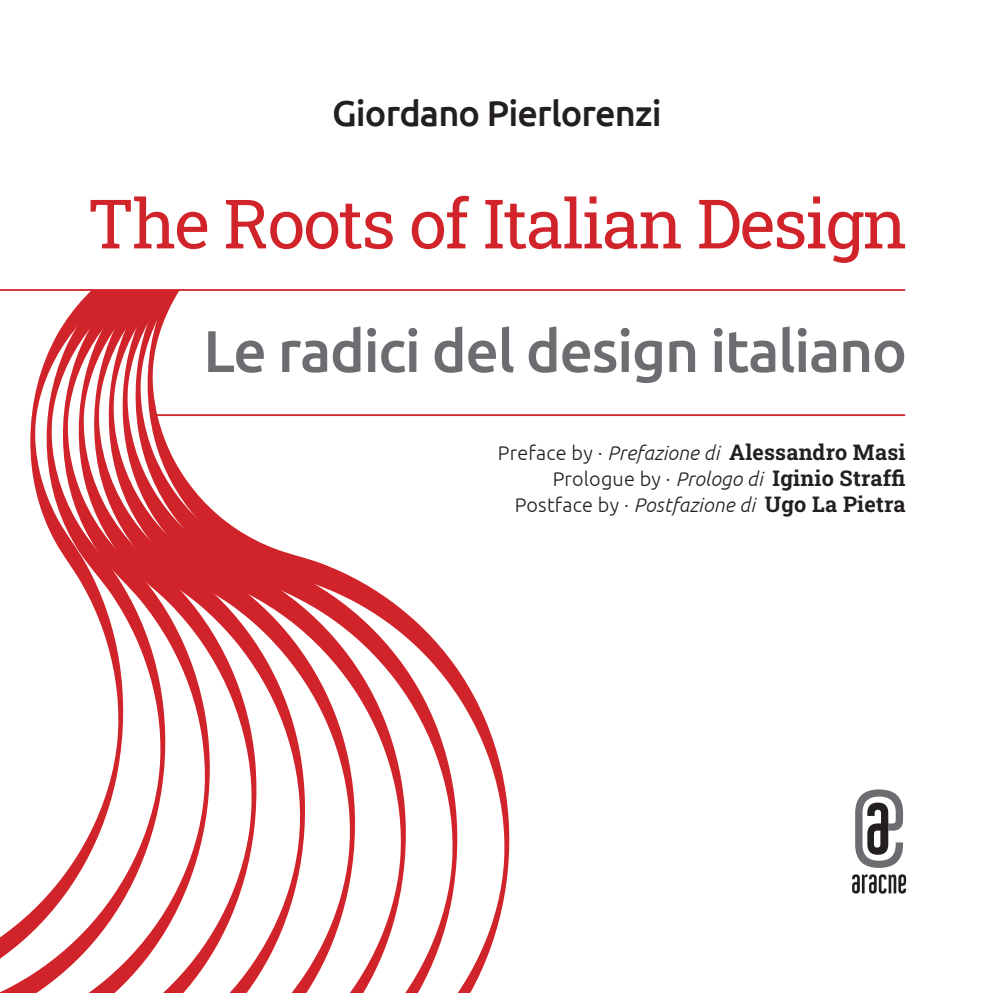
<style>
.page{position:relative;width:993px;height:993px;background:#fff}
.page>*{position:absolute;margin:0;border:0;box-sizing:border-box;transform-origin:0 0}
.t1{font:68.08px "Roboto Slab";letter-spacing:-.025em;color:#d1232a}
.t2{font:500 58.8px "Ubuntu";letter-spacing:-.025em;color:#6c6d70}
.t3{font:500 36.05px "Ubuntu";letter-spacing:-.025em;color:#231f20}
.t4{font:700 21.7px/25.9px "Roboto Slab";letter-spacing:.01em;color:#231f20;text-align:right}
.t5{font:italic 300 19.78px "Ubuntu";letter-spacing:.01em;color:#231f20}
.s1{font-family:"Ubuntu";font-weight:300;font-size:19.78px}
.s2{font-family:"Ubuntu";font-weight:300;font-style:italic;font-size:19.78px}
.s3{font-style:normal}
.s4{font-family:"Roboto Slab";font-weight:700;font-style:normal;font-size:21.7px}
</style>
<div class="page">
<svg style="left:312px;top:416px;width:202px;height:576px"></svg>
<svg style="left:261px;top:416px;width:51px;height:576px"></svg>
<svg style="left:210px;top:416px;width:51px;height:576px"></svg>
<svg style="left:0;top:291px;width:207px;height:701px"></svg>
<hr style="left:157px;top:414px;width:747px;height:2px;background:#d1232a">
<hr style="left:0;top:289px;width:904px;height:2px;background:#d1232a">
<svg style="left:855px;top:789px;width:47px;height:78px"></svg>
<svg style="left:852px;top:874px;width:53px;height:19px"></svg>
<h3 class="t3" style="left:332px;top:90px;width:331px">Giordano Pierlorenzi</h3>
<h1 class="t1" style="left:87px;top:177px;width:821px">The Roots of Italian Design</h1>
<h2 class="t2" style="left:203px;top:314px;width:705px">Le radici del design italiano</h2>
<p class="t4" style="left:497px;top:438px;width:409px"><span class="s1">Preface by ·</span> <span class="s2">Prefazione di</span> Alessandro Masi<br><span class="s1">Prologue by ·</span> <span class="s2">Prologo di</span> Iginio Straffi</p>
<p class="t5" style="left:514px;top:493px;width:392px"><span class="s3">Postface by ·</span> Postfazione di <span class="s4">Ugo La Pietra</span></p>
</div>
